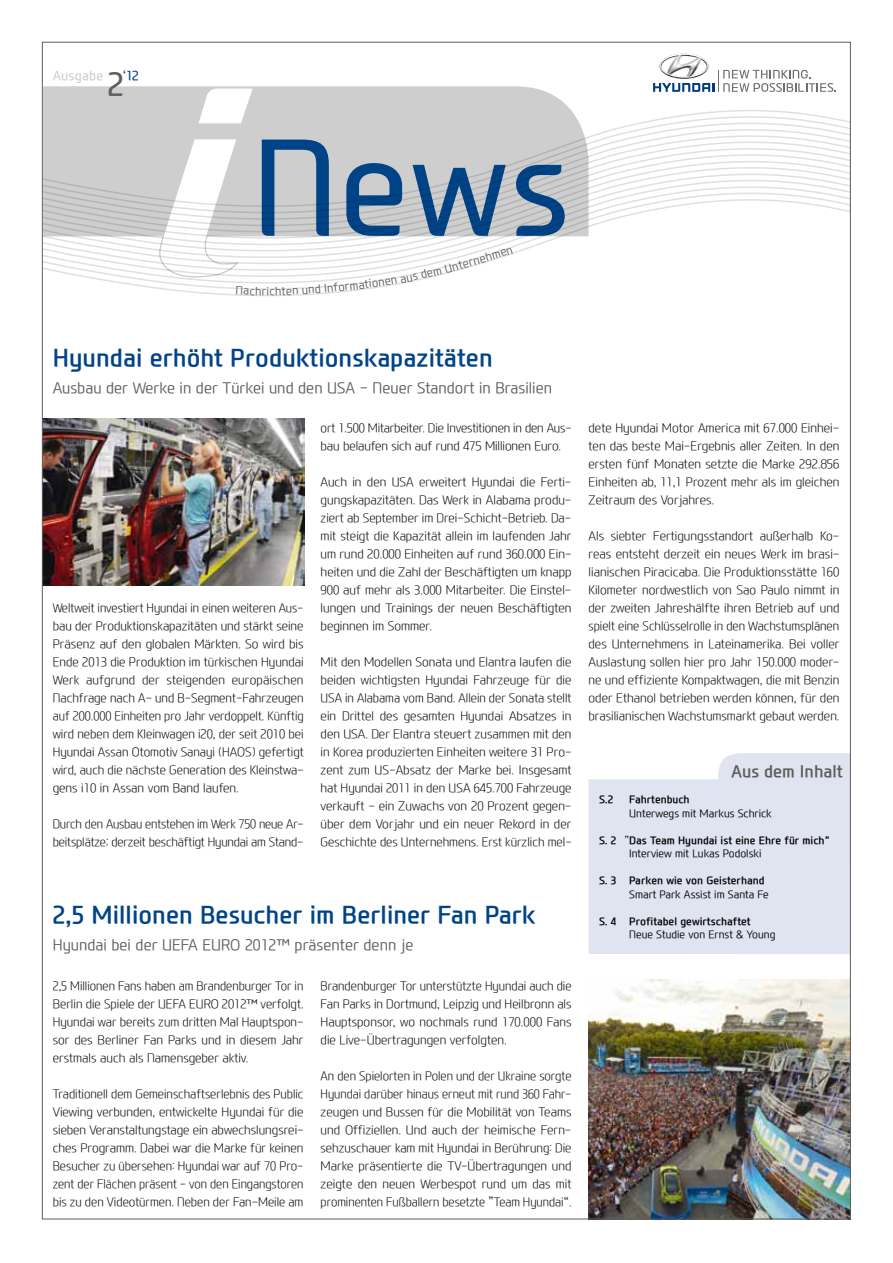
<style>
.page{position:relative;width:893px;height:1263px;background:#fff}
.page>*{position:absolute;margin:0;border:0;box-sizing:border-box;transform-origin:0 0}
.t1{font:500 129px "Modern H";color:#004487}
.t2{font:500 31.5px "Modern H";color:#5e5e5d}
.t3{font:700 24px "Modern H";color:#004487}
.t4{font:700 16.5px "Modern H";color:#5e5e5d}
.t5{font:300 15px "Modern H";color:#5e5e5d}
.t6{font:500 12.75px "Modern H";letter-spacing:.02em;color:#cecece}
.t7{font:500 12.75px "Modern H";color:#004487}
.t8{font:300 12px/18px "Modern H Eco";color:#000;text-align:justify}
.t9{font:300 12px/18px "Modern H Eco";color:#000;text-align:justify;scale:.96 1}
.t10{font:300 11.25px "Modern H";color:#5e5e5d}
.t11{font:700 10.5px/13.5px "Modern H";color:#000}
.t12{font:300 10.5px "Modern H";color:#000}
.s1{font-family:"Modern H Eco";font-weight:300}
.s2{font-weight:300}
</style>
<div class="page">
<svg style="left:44px;top:86px;width:523px;height:20px;fill:#cecece"></svg>
<img style="left:44px;top:419px;width:260px;height:167px">
<svg style="left:588px;top:753px;width:261px;height:201px;fill:#e0e3f0"></svg>
<svg style="left:196px;top:87px;width:59px;height:19px"></svg>
<svg style="left:44px;top:106px;width:805px;height:190px"></svg>
<svg style="left:653px;top:54px;width:183px;height:38px"></svg>
<img style="left:589px;top:980px;width:260px;height:237px">
<svg style="left:236px;top:286px;width:25px;height:9px"></svg>
<svg style="left:270px;top:284px;width:63px;height:11px"></svg>
<svg style="left:379px;top:263px;width:80px;height:23px"></svg>
<svg style="left:507px;top:247px;width:6px;height:8px"></svg>
<p class="t6" style="left:53px;top:66px;width:52px">Ausgabe</p>
<h2 class="t2" style="left:108px;top:62px;width:18px">2</h2>
<p class="t7" style="left:122px;top:66px;width:18px">‘12</p>
<h1 class="t1" style="left:252px;top:99px;width:319px">News</h1>
<p class="t10" style="left:262px;top:283px;width:9px">ri</p>
<p class="t10" style="left:333px;top:280px;width:26px;rotate:-6deg">form</p>
<p class="t10" style="left:358px;top:277px;width:21px;rotate:-7deg">atio</p>
<p class="t10" style="left:477px;top:252px;width:29px;rotate:-17deg">ehme</p>
<p class="t10" style="left:456px;top:258px;width:23px;rotate:-16deg">tern</p>
<h3 class="t3" style="left:53px;top:341px;width:441px">Hyundai erhöht Produktionskapazitäten</h3>
<p class="t5" style="left:53px;top:378px;width:501px">Ausbau der Werke in der Türkei und den USA - Neuer Standort in Brasilien</p>
<p class="t9" style="left:53px;top:599px;width:263px">Weltweit investiert Hyundai in einen weiteren Aus&shy;bau der Produktionskapazitäten und stärkt seine Präsenz auf den globalen Märkten. So wird bis Ende 2013 die Produktion im türkischen Hyundai Werk aufgrund der steigenden europäischen Nachfrage nach A- und B-Segment-Fahrzeugen auf 200.000 Einheiten pro Jahr verdoppelt. Künftig wird neben dem Kleinwagen i20, der seit 2010 bei Hyundai Assan Otomotiv Sanayi (HAOS) gefertigt wird, auch die nächste Generation des Kleinstwa&shy;gens i10 in Assan vom Band laufen.</p>
<p class="t9" style="left:53px;top:815px;width:263px">Durch den Ausbau entstehen im Werk 750 neue Ar&shy;beitsplätze; derzeit beschäftigt Hyundai am Stand-</p>
<p class="t8" style="left:321px;top:419px;width:253px">ort 1.500 Mitarbeiter. Die Investitionen in den Aus&shy;bau belaufen sich auf rund 475 Millionen Euro.</p>
<p class="t8" style="left:321px;top:473px;width:252px">Auch in den USA erweitert Hyundai die Ferti&shy;gungskapazitäten. Das Werk in Alabama produ&shy;ziert ab September im Drei-Schicht-Betrieb. Da&shy;mit steigt die Kapazität allein im laufenden Jahr um rund 20.000 Einheiten auf rund 360.000 Ein&shy;heiten und die Zahl der Beschäftigten um knapp 900 auf mehr als 3.000 Mitarbeiter. Die Einstel&shy;lungen und Trainings der neuen Beschäftigten beginnen im Sommer.</p>
<p class="t8" style="left:321px;top:653px;width:253px">Mit den Modellen Sonata und Elantra laufen die beiden wichtigsten Hyundai Fahrzeuge für die USA in Alabama vom Band. Allein der Sonata stellt ein Drittel des gesamten Hyundai Absatzes in den USA. Der Elantra steuert zusammen mit den in Korea produzierten Einheiten weitere 31 Pro&shy;zent zum US-Absatz der Marke bei. Insgesamt hat Hyundai 2011 in den USA 645.700 Fahrzeuge verkauft - ein Zuwachs von 20 Prozent gegen&shy;über dem Vorjahr und ein neuer Rekord in der Geschichte des Unternehmens. Erst kürzlich mel-</p>
<h3 class="t3" style="left:53px;top:898px;width:484px">2,5 Millionen Besucher im Berliner Fan Park</h3>
<p class="t5" style="left:53px;top:934px;width:362px">Hyundai bei der UEFA EURO 2012™ präsenter denn je</p>
<p class="t9" style="left:53px;top:977px;width:263px">2,5 Millionen Fans haben am Brandenburger Tor in Berlin die Spiele der UEFA EURO 2012™ verfolgt.<br>Hyundai war bereits zum dritten Mal Hauptspon&shy;sor des Berliner Fan Parks und in diesem Jahr erstmals auch als Namensgeber aktiv.</p>
<p class="t8" style="left:53px;top:1085px;width:252px">Traditionell dem Gemeinschaftserlebnis des Public Viewing verbunden, entwickelte Hyundai für die sieben Veranstaltungstage ein abwechslungsrei&shy;ches Programm. Dabei war die Marke für keinen Besucher zu übersehen: Hyundai war auf 70 Pro&shy;zent der Flächen präsent - von den Eingangstoren bis zu den Videotürmen. Neben der Fan-Meile am</p>
<p class="t8" style="left:321px;top:977px;width:252px">Brandenburger Tor unterstützte Hyundai auch die Fan Parks in Dortmund, Leipzig und Heilbronn als Hauptsponsor, wo nochmals rund 170.000 Fans die Live-Übertragungen verfolgten.</p>
<p class="t9" style="left:321px;top:1067px;width:263px">An den Spielorten in Polen und der Ukraine sorgte Hyundai darüber hinaus erneut mit rund 360 Fahr&shy;zeugen und Bussen für die Mobilität von Teams und Offiziellen. Und auch der heimische Fern&shy;sehzuschauer kam mit Hyundai in Berührung: Die Marke präsentierte die TV-Übertragungen und zeigte den neuen Werbespot rund um das mit prominenten Fußballern besetzte ”Team Hyundai“.</p>
<p class="t8" style="left:588px;top:419px;width:252px">dete Hyundai Motor America mit 67.000 Einhei&shy;ten das beste Mai-Ergebnis aller Zeiten. In den ersten fünf Monaten setzte die Marke 292.856<br>Einheiten ab, 11,1 Prozent mehr als im gleichen Zeitraum des Vorjahres.</p>
<p class="t8" style="left:588px;top:527px;width:253px">Als siebter Fertigungsstandort außerhalb Ko&shy;reas entsteht derzeit ein neues Werk im brasi&shy;lianischen Piracicaba. Die Produktionsstätte 160<br>Kilometer nordwestlich von Sao Paulo nimmt in der zweiten Jahreshälfte ihren Betrieb auf und spielt eine Schlüsselrolle in den Wachstumsplänen des Unternehmens in Lateinamerika. Bei voller Auslastung sollen hier pro Jahr 150.000 moder&shy;ne und effiziente Kompaktwagen, die mit Benzin oder Ethanol betrieben werden können, für den brasilianischen Wachstumsmarkt gebaut werden.</p>
<h3 class="t4" style="left:731px;top:760px;width:113px">Aus dem Inhalt</h3>
<p class="t11" style="left:599px;top:793px;width:16px">S.2</p>
<p class="t11" style="left:629px;top:793px;width:62px">Fahrtenbuch</p>
<p class="t12" style="left:629px;top:806px;width:144px">Unterwegs mit Markus Schrick</p>
<p class="t11" style="left:629px;top:833px;width:202px;text-indent:-30px">S. 2 <span class="s1">”</span>Das Team Hyundai ist eine Ehre für mich“<br><span class="s2">Interview mit Lukas Podolski</span></p>
<p class="t11" style="left:599px;top:874px;width:167px">S. 3 Parken wie von Geisterhand</p>
<p class="t12" style="left:629px;top:887px;width:141px">Smart Park Assist im Santa Fe</p>
<p class="t11" style="left:599px;top:914px;width:153px">S. 4 Profitabel gewirtschaftet</p>
<p class="t12" style="left:629px;top:927px;width:148px">Neue Studie von Ernst &amp; Young</p>
</div>
